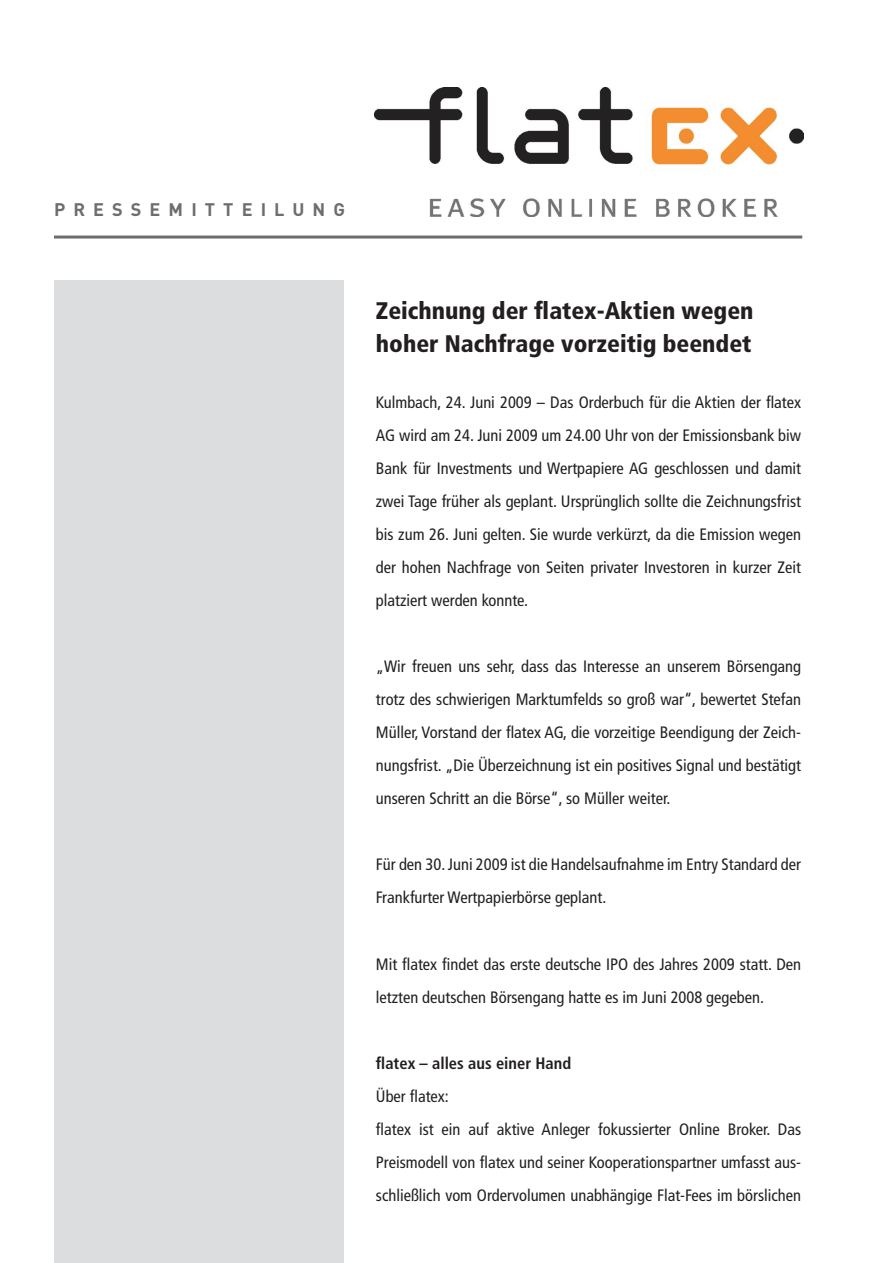
<style>
.page{position:relative;width:893px;height:1263px;background:#fff}
.page>*{position:absolute;margin:0;border:0;box-sizing:border-box;transform-origin:0 0}
.t1{font:900 condensed 24px/33px "Frutiger LT";color:#231f20}
.t2{font:700 18px "DIN";letter-spacing:.45em;color:#6c6d70}
.t3{font:condensed 16.5px/33px "Frutiger LT";color:#231f20}
.t4{font:700 condensed 16.5px "Frutiger LT";color:#231f20}
</style>
<div class="page">
<img style="left:374px;top:88px;width:429px;height:128px">
<hr style="left:54px;top:236px;width:748px;height:3px;background:#6c6d70">
<div style="left:54px;top:281px;width:289px;height:982px;background:#dcdddf"></div>
<p class="t2" style="left:54px;top:198px;width:293px">PRESSEMITTEILUNG</p>
<h1 class="t1" style="left:376px;top:294px;width:379px">Zeichnung der flatex-Aktien wegen hoher Nachfrage vorzeitig beendet</h1>
<p class="t3" style="left:376px;top:386px;width:427px;text-align:justify">Kulmbach, 24. Juni 2009 – Das Orderbuch für die Aktien der flatex AG wird am 24. Juni 2009 um 24.00 Uhr von der Emissionsbank biw Bank für Investments und Wertpapiere AG geschlossen und damit zwei Tage früher als geplant. Ursprünglich sollte die Zeichnungsfrist bis zum 26. Juni gelten. Sie wurde verkürzt, da die Emission wegen der hohen Nachfrage von Seiten privater Investoren in kurzer Zeit platziert werden konnte.</p>
<p class="t3" style="left:376px;top:650px;width:427px;text-align:justify">„Wir freuen uns sehr, dass das Interesse an unserem Börsengang trotz des schwierigen Marktumfelds so groß war“, bewertet Stefan Müller, Vorstand der flatex AG, die vorzeitige Beendigung der Zeich&shy;nungsfrist. „Die Überzeichnung ist ein positives Signal und bestätigt unseren Schritt an die Börse“, so Müller weiter.</p>
<p class="t3" style="left:376px;top:848px;width:427px">Für den 30. Juni 2009 ist die Handelsaufnahme im Entry Standard der<br>Frankfurter Wertpapierbörse geplant.</p>
<p class="t3" style="left:376px;top:947px;width:427px">Mit flatex findet das erste deutsche IPO des Jahres 2009 statt. Den letzten deutschen Börsengang hatte es im Juni 2008 gegeben.</p>
<p class="t4" style="left:376px;top:1053px;width:197px">flatex – alles aus einer Hand</p>
<p class="t3" style="left:376px;top:1079px;width:427px">Über flatex:<br>flatex ist ein auf aktive Anleger fokussierter Online Broker. Das Preismodell von flatex und seiner Kooperationspartner umfasst aus&shy;schließlich vom Ordervolumen unabhängige Flat-Fees im börslichen</p>
</div>
